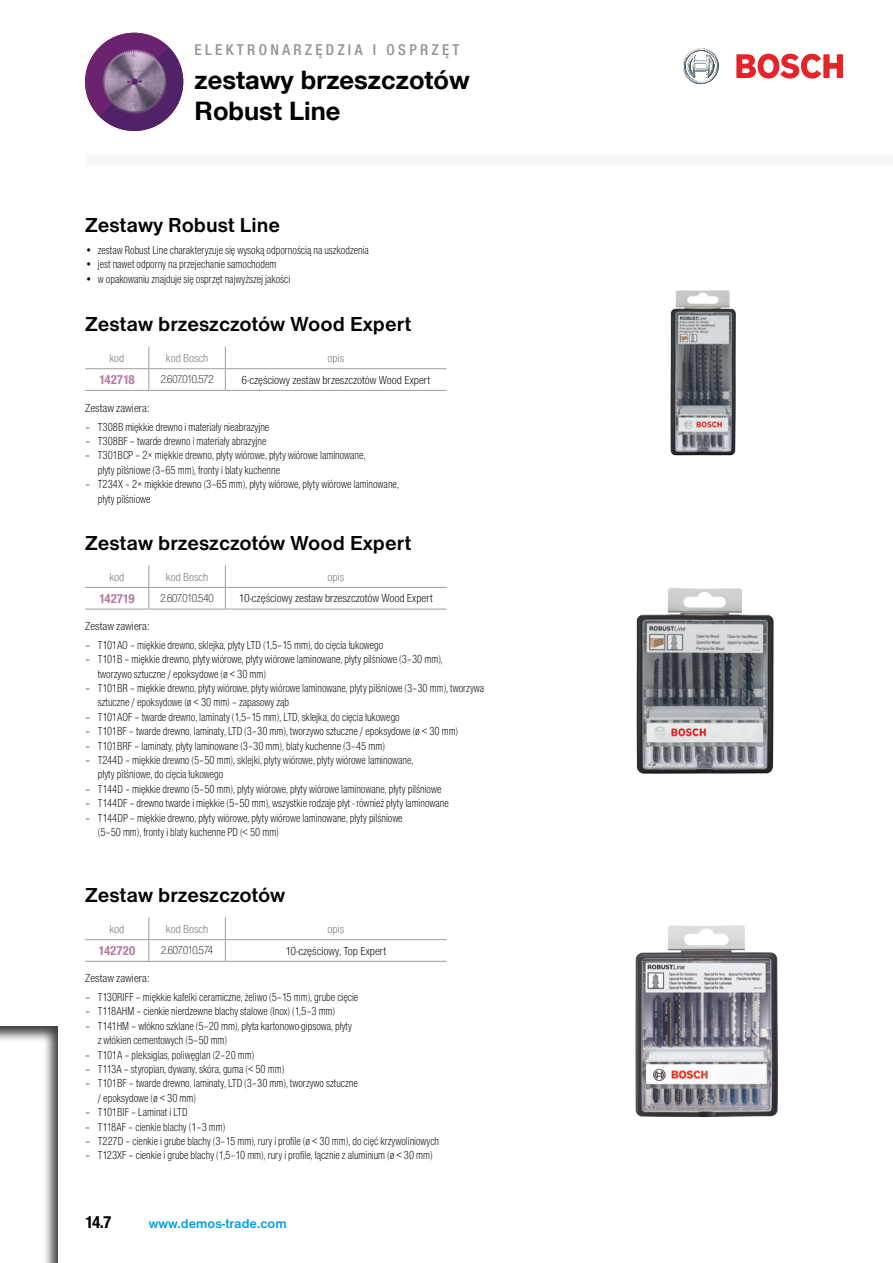
<style>
.page{position:relative;width:893px;height:1263px;background:#fff}
.page>*{position:absolute;margin:0;border:0;box-sizing:border-box;transform-origin:0 0}
.t1{font:700 25.5px/30.6px "Helvetica Neue LT Com";color:#000}
.t2{font:700 21px "Nimbus Sans DOT";color:#000}
.t3{font:18px "Nimbus Sans Novus DOT Bol Con";color:#000}
.t4{font:500 condensed 15px "Helvetica Neue LT Com";letter-spacing:.225em;color:#929292}
.t5{font:700 13.5px "Nimbus Sans DOT";color:#009fe3}
.t6{font:13.5px "Nimbus Sans Novus DOT Bol Con";letter-spacing:-.01em;color:#b878a5}
.t7{font:12px/14.4px "Nimbus Sans DOT Ligh Cond";color:#000;scale:.9 1}
.t8{font:12px "Nimbus Sans DOT Ligh Cond";color:#000}
.t9{font:12px "Nimbus Sans DOT Ligh Cond";color:#706f6f}
.t10{font:12px "Nimbus Sans Novus DOT Lig Con";letter-spacing:-.03em;color:#000}
</style>
<div class="page">
<img style="left:85px;top:33px;width:98px;height:98px;border-radius:49px">
<div style="left:87px;top:155px;width:806px;height:11px;background:#f7f7f7"></div>
<svg style="left:683px;top:48px;width:36px;height:36px"></svg>
<svg style="left:736px;top:54px;width:107px;height:25px"></svg>
<img style="left:670px;top:290px;width:66px;height:165px">
<img style="left:636px;top:588px;width:138px;height:186px">
<img style="left:635px;top:925px;width:143px;height:192px">
<hr style="left:85px;top:368px;width:64px;height:1px;background:#9d9d9c">
<hr style="left:149px;top:368px;width:76px;height:1px;background:#9d9d9c">
<svg style="left:149px;top:347px;width:1px;height:43px"></svg>
<svg style="left:225px;top:347px;width:1px;height:43px"></svg>
<hr style="left:85px;top:390px;width:64px;height:1px;background:#9d9d9c">
<hr style="left:149px;top:390px;width:76px;height:1px;background:#9d9d9c">
<hr style="left:225px;top:390px;width:221px;height:1px;background:#9d9d9c">
<hr style="left:225px;top:368px;width:221px;height:1px;background:#9d9d9c">
<hr style="left:85px;top:587px;width:64px;height:1px;background:#9d9d9c">
<hr style="left:149px;top:587px;width:76px;height:1px;background:#9d9d9c">
<svg style="left:149px;top:565px;width:1px;height:44px"></svg>
<svg style="left:225px;top:565px;width:1px;height:44px"></svg>
<hr style="left:85px;top:609px;width:64px;height:1px;background:#9d9d9c">
<hr style="left:149px;top:609px;width:76px;height:1px;background:#9d9d9c">
<hr style="left:225px;top:609px;width:221px;height:1px;background:#9d9d9c">
<hr style="left:225px;top:587px;width:221px;height:1px;background:#9d9d9c">
<hr style="left:85px;top:939px;width:64px;height:1px;background:#9d9d9c">
<hr style="left:149px;top:939px;width:76px;height:1px;background:#9d9d9c">
<svg style="left:149px;top:917px;width:1px;height:44px"></svg>
<svg style="left:225px;top:917px;width:1px;height:44px"></svg>
<hr style="left:85px;top:961px;width:64px;height:1px;background:#9d9d9c">
<hr style="left:149px;top:961px;width:76px;height:1px;background:#9d9d9c">
<hr style="left:225px;top:961px;width:221px;height:1px;background:#9d9d9c">
<hr style="left:225px;top:939px;width:221px;height:1px;background:#9d9d9c">
<div style="left:0;top:1015px;width:71px;height:248px;background:#000;opacity:.75"></div>
<p class="t4" style="left:195px;top:41px;width:266px">ELEKTRONARZĘDZIA I OSPRZĘT</p>
<h1 class="t1" style="left:195px;top:64px;width:277px">zestawy brzeszczotów<br>Robust Line</h1>
<h2 class="t2" style="left:85px;top:213px;width:197px">Zestawy Robust Line</h2>
<p class="t7" style="left:85px;top:243px;width:317px">• zestaw Robust Line charakteryzuje się wysoką odpornością na uszkodzenia</p>
<p class="t7" style="left:85px;top:257px;width:214px">• jest nawet odporny na przejechanie samochodem</p>
<p class="t7" style="left:85px;top:272px;width:230px">• w opakowaniu znajduje się osprzęt najwyższej jakości</p>
<h2 class="t2" style="left:85px;top:312px;width:328px">Zestaw brzeszczotów Wood Expert</h2>
<p class="t9" style="left:109px;top:352px;width:16px">kod</p>
<p class="t9" style="left:166px;top:352px;width:44px">kod Bosch</p>
<p class="t9" style="left:328px;top:352px;width:18px">opis</p>
<p class="t8" style="left:242px;top:373px;width:190px">6-częściowy zestaw brzeszczotów Wood Expert</p>
<p class="t6" style="left:99px;top:372px;width:37px">142718</p>
<p class="t10" style="left:161px;top:373px;width:54px">2.607.010.572</p>
<p class="t8" style="left:85px;top:401px;width:66px">Zestaw zawiera:</p>
<p class="t7" style="left:85px;top:420px;width:206px">– T308B miękkie drewno i materiały nieabrazyjne</p>
<p class="t7" style="left:85px;top:434px;width:203px">– T308BF – twarde drewno i materiały abrazyjne</p>
<p class="t7" style="left:98px;top:448px;width:299px;text-indent:-13px">– T301BCP – 2× miękkie drewno, płyty wiórowe, płyty wiórowe laminowane, płyty pilśniowe (3–65 mm), fronty i blaty kuchenne</p>
<p class="t7" style="left:98px;top:477px;width:336px;text-indent:-13px">– T234X – 2× miękkie drewno (3–65 mm), płyty wiórowe, płyty wiórowe laminowane, płyty pilśniowe</p>
<h2 class="t2" style="left:85px;top:531px;width:328px">Zestaw brzeszczotów Wood Expert</h2>
<p class="t9" style="left:109px;top:570px;width:16px">kod</p>
<p class="t9" style="left:166px;top:570px;width:44px">kod Bosch</p>
<p class="t9" style="left:328px;top:570px;width:18px">opis</p>
<p class="t8" style="left:239px;top:592px;width:195px">10-częściowy zestaw brzeszczotów Wood Expert</p>
<p class="t6" style="left:99px;top:590px;width:37px">142719</p>
<p class="t10" style="left:161px;top:592px;width:55px">2.607.010.540</p>
<p class="t8" style="left:85px;top:619px;width:66px">Zestaw zawiera:</p>
<p class="t7" style="left:85px;top:638px;width:333px">– T101AO – miękkie drewno, sklejka, płyty LTD (1,5–15 mm), do cięcia łukowego</p>
<p class="t7" style="left:98px;top:652px;width:385px;text-indent:-13px">– T101B – miękkie drewno, płyty wiórowe, płyty wiórowe laminowane, płyty pilśniowe (3–30 mm), tworzywo sztuczne / epoksydowe (ø &lt; 30 mm)</p>
<p class="t7" style="left:98px;top:681px;width:431px;text-indent:-13px">– T101BR – miękkie drewno, płyty wiórowe, płyty wiórowe laminowane, płyty pilśniowe (3–30 mm), tworzywa sztuczne / epoksydowe (ø &lt; 30 mm) – zapasowy ząb</p>
<p class="t7" style="left:85px;top:710px;width:351px">– T101AOF – twarde drewno, laminaty (1,5–15 mm), LTD, sklejka, do cięcia łukowego</p>
<p class="t7" style="left:85px;top:724px;width:416px">– T101BF – twarde drewno, laminaty, LTD (3–30 mm), tworzywo sztuczne / epoksydowe (ø &lt; 30 mm)</p>
<p class="t7" style="left:85px;top:739px;width:335px">– T101BRF – laminaty, płyty laminowane (3–30 mm), blaty kuchenne (3–45 mm)</p>
<p class="t7" style="left:98px;top:753px;width:352px;text-indent:-13px">– T244D – miękkie drewno (5–50 mm), sklejki, płyty wiórowe, płyty wiórowe laminowane, płyty pilśniowe, do cięcia łukowego</p>
<p class="t7" style="left:85px;top:782px;width:398px">– T144D – miękkie drewno (5–50 mm), płyty wiórowe, płyty wiórowe laminowane, płyty pilśniowe</p>
<p class="t7" style="left:85px;top:796px;width:406px">– T144DF – drewno twarde i miękkie (5–50 mm), wszystkie rodzaje płyt - również płyty laminowane</p>
<p class="t7" style="left:98px;top:811px;width:340px;text-indent:-13px">– T144DP – miękkie drewno, płyty wiórowe, płyty wiórowe laminowane, płyty pilśniowe (5–50 mm), fronty i blaty kuchenne PD (&lt; 50 mm)</p>
<h2 class="t2" style="left:85px;top:883px;width:202px">Zestaw brzeszczotów</h2>
<p class="t9" style="left:109px;top:922px;width:16px">kod</p>
<p class="t9" style="left:166px;top:922px;width:44px">kod Bosch</p>
<p class="t9" style="left:328px;top:922px;width:18px">opis</p>
<p class="t8" style="left:286px;top:944px;width:102px">10-częściowy, Top Expert</p>
<p class="t6" style="left:99px;top:943px;width:38px">142720</p>
<p class="t10" style="left:161px;top:944px;width:53px">2.607.010.574</p>
<p class="t8" style="left:85px;top:972px;width:66px">Zestaw zawiera:</p>
<p class="t7" style="left:85px;top:990px;width:305px">– T130RIFF – miękkie kafelki ceramiczne, żeliwo (5–15 mm), grube cięcie</p>
<p class="t7" style="left:85px;top:1004px;width:279px">– T118AHM – cienkie nierdzewne blachy stalowe (Inox) (1,5–3 mm)</p>
<p class="t7" style="left:98px;top:1019px;width:284px;text-indent:-13px">– T141HM – włókno szklane (5–20 mm), płyta kartonowo-gipsowa, płyty z włókien cementowych (5–50 mm)</p>
<p class="t7" style="left:85px;top:1048px;width:190px">– T101A – pleksiglas, poliwęglan (2–20 mm)</p>
<p class="t7" style="left:85px;top:1062px;width:223px">– T113A – styropian, dywany, skóra, guma (&lt; 50 mm)</p>
<p class="t7" style="left:98px;top:1076px;width:290px;text-indent:-13px">– T101BF – twarde drewno, laminaty, LTD (3–30 mm), tworzywo sztuczne / epoksydowe (ø &lt; 30 mm)</p>
<p class="t7" style="left:85px;top:1105px;width:116px">– T101BIF – Laminat i LTD</p>
<p class="t7" style="left:85px;top:1120px;width:157px">– T118AF – cienkie blachy (1–3 mm)</p>
<p class="t7" style="left:85px;top:1134px;width:395px">– T227D – cienkie i grube blachy (3–15 mm), rury i profile (ø &lt; 30 mm), do cięć krzywoliniowych</p>
<p class="t7" style="left:85px;top:1148px;width:388px">– T123XF – cienkie i grube blachy (1,5–10 mm), rury i profile, łącznie z aluminium (ø &lt; 30 mm)</p>
<h3 class="t3" style="left:85px;top:1212px;width:28px">14.7</h3>
<p class="t5" style="left:149px;top:1216px;width:140px">www.demos‑trade.com</p>
</div>
